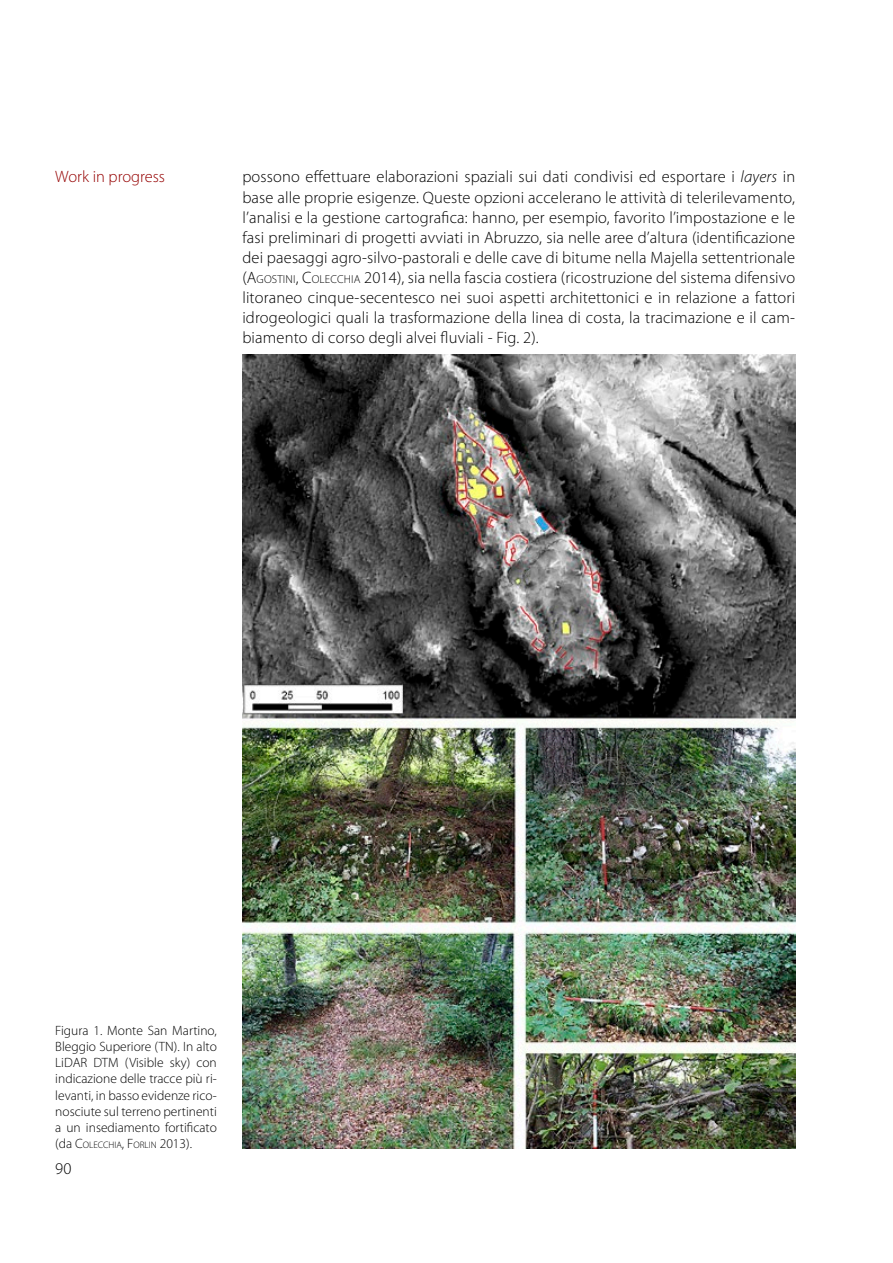
<style>
.page{position:relative;width:893px;height:1263px;background:#fff}
.page>*{position:absolute;margin:0;border:0;box-sizing:border-box;transform-origin:0 0}
.t1{font:300 16.5px/20.1px "Myriad Pro";letter-spacing:.01em;color:#000;text-align:justify}
.t2{font:300 16.5px "Myriad Pro";color:#950000}
.t3{font:300 13.5px/16.2px "Myriad Pro";color:#000;text-align:justify}
.t4{font:300 9.45px "Myriad Pro";color:#000}
.s1{font-style:italic}
.s2{font-style:inherit}
.s3{font-size:11.55px}
.s4{font-size:13.5px}
</style>
<div class="page">
<img style="left:242px;top:354px;width:553px;height:794px">
<p class="t2" style="left:55px;top:167px;width:111px">Work in progress</p>
<p class="t1" style="left:242px;top:167px;width:554px">possono effettuare elaborazioni spaziali sui dati condivisi ed esportare i <span class="s1">layers</span> in base alle proprie esigenze. Queste opzioni accelerano le attività di telerilevamento, l’analisi e la gestione cartografica: hanno, per esempio, favorito l’impostazione e le fasi preliminari di progetti avviati in Abruzzo, sia nelle aree d’altura (identificazione dei paesaggi agro-silvo-pastorali e delle cave di bitume nella Majella settentrionale (<span class="s2">A</span><span class="s3">GOSTINI</span><span class="s2">, C</span><span class="s3">OLECCHIA</span> 2014), sia nella fascia costiera (ricostruzione del sistema difensivo litoraneo cinque-secentesco nei suoi aspetti architettonici e in relazione a fattori idrogeologici quali la trasformazione della linea di costa, la tracimazione e il cam&shy;biamento di corso degli alvei fluviali - Fig. 2).</p>
<p class="t3" style="left:55px;top:1022px;width:163px">Figura 1. Monte San Martino, Bleggio Superiore (TN). In alto LiDAR DTM (Visible sky) con indicazione delle tracce più ri&shy;levanti, in basso evidenze rico&shy;nosciute sul terreno pertinenti a un insediamento fortificato</p>
<p class="t4" style="left:55px;top:1139px;width:138px"><span class="s4">(da C</span>OLECCHIA<span class="s4">,</span> <span class="s4">F</span>ORLIN <span class="s4">2013).</span></p>
<p class="t1" style="left:55px;top:1158px;width:18px">90</p>
</div>
